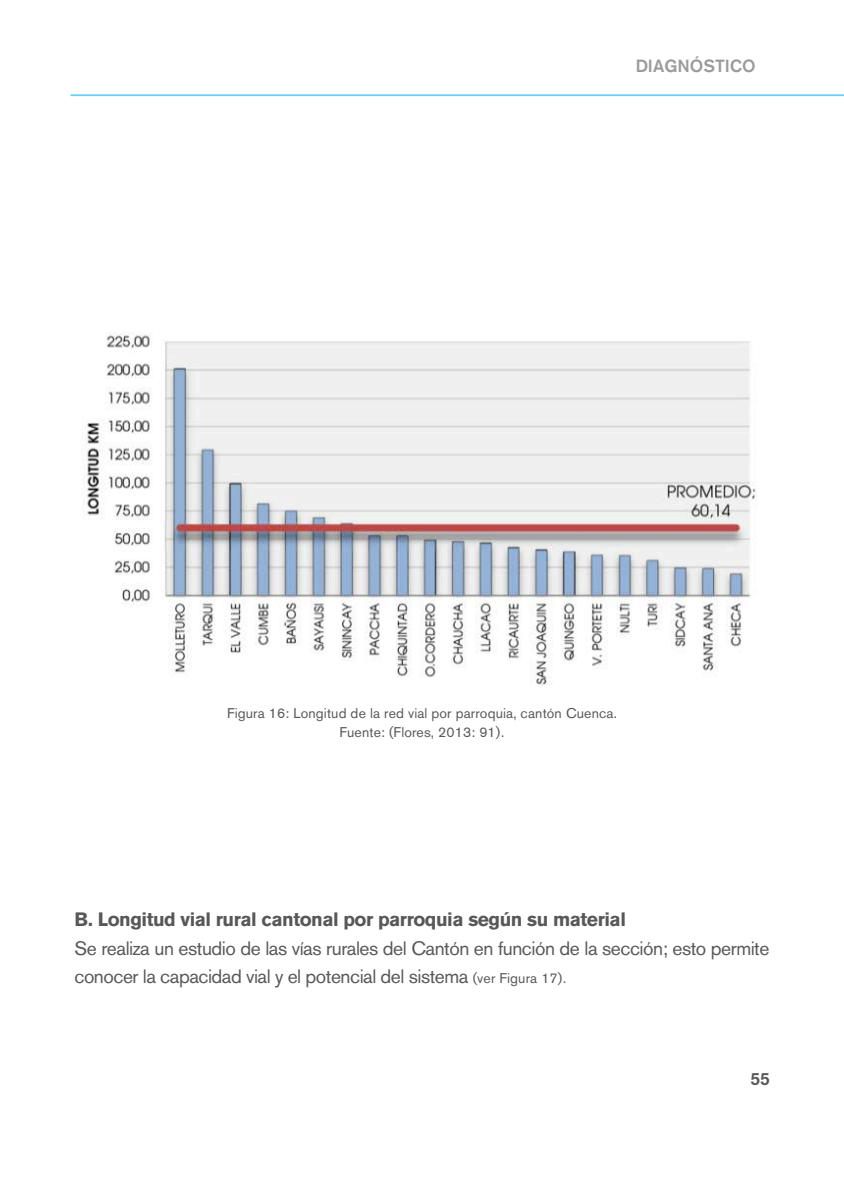
<style>
.page{position:relative;width:844px;height:1191px;background:#fff}
.page>*{position:absolute;margin:0;border:0;box-sizing:border-box;transform-origin:0 0}
.t1{font:19.25px/28.3px "Akzidenz Grotesk BQ";letter-spacing:-.025em;color:#57585a}
.t2{font:700 19.25px "Akzidenz Grotesk BQ";letter-spacing:-.025em;color:#57585a}
.t3{font:500 17.5px "Akzidenz Grotesk BQ";color:#57585a}
.t4{font:14px/18.9px "Akzidenz Grotesk BQ";letter-spacing:.01em;color:#57585a;text-align:center}
.s1{font-size:14px}
</style>
<div class="page">
<hr style="left:70px;top:94px;width:773px;height:2px;background:#00aeef">
<img style="left:82px;top:332px;width:674px;height:353px">
<p class="t3" style="left:635px;top:55px;width:121px">DIAGNÓSTICO</p>
<p class="t4" style="left:227px;top:704px;width:391px">Figura 16: Longitud de la red vial por parroquia, cantón Cuenca.<br>Fuente: (Flores, 2013: 91).</p>
<p class="t2" style="left:74px;top:908px;width:553px">B. Longitud vial rural cantonal por parroquia según su material</p>
<p class="t1" style="left:74px;top:933px;width:696px">Se realiza un estudio de las vías rurales del Cantón en función de la sección; esto permite conocer la capacidad vial y el potencial del sistema <span class="s1">(ver Figura 17).</span></p>
<p class="t3" style="left:750px;top:1068px;width:21px">55</p>
</div>
